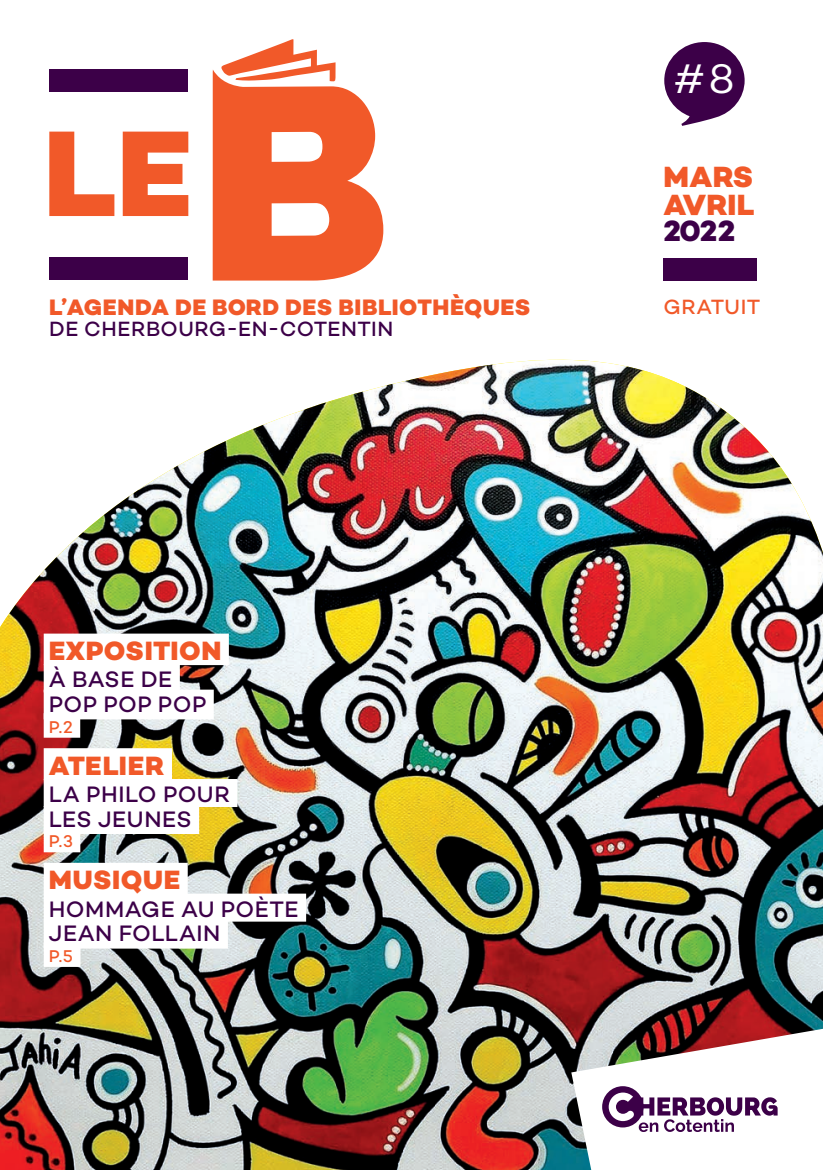
<style>
.page{position:relative;width:823px;height:1170px;background:#fff}
.page>*{position:absolute;margin:0;border:0;box-sizing:border-box;transform-origin:0 0}
.t1{font:42px "Campton";color:#fff}
.t2{font:800 29.75px/28px "Campton";letter-spacing:.005em;color:#f15929}
.t3{font:800 29.75px "Campton";color:#3c0048}
.t4{font:800 26.95px "Campton";letter-spacing:.02em;color:#f15929}
.t5{font:500 22.75px/24.5px "Campton";letter-spacing:.02em;color:#3c0048}
.t6{font:800 22.75px "Campton";letter-spacing:.02em;color:#f15929}
.t7{font:500 21px "Campton";letter-spacing:.02em;color:#3c0048}
.t8{font:500 21px "Campton";letter-spacing:.025em;color:#f15929}
.t9{font:500 17.32px "Campton";color:#f15929}
</style>
<div class="page">
<img style="left:0;top:360px;width:823px;height:810px">
<svg style="left:49px;top:132px;width:65px;height:84px"></svg>
<svg style="left:123px;top:132px;width:65px;height:84px"></svg>
<div style="left:49px;top:257px;width:139px;height:23px;background:#3c0048"></div>
<div style="left:49px;top:69px;width:139px;height:23px;background:#3c0048"></div>
<svg style="left:213px;top:39px;width:170px;height:242px;fill:#f15929"></svg>
<svg style="left:271px;top:203px;width:58px;height:33px"></svg>
<svg style="left:271px;top:132px;width:51px;height:30px"></svg>
<svg style="left:664px;top:42px;width:80px;height:84px"></svg>
<div style="left:663px;top:258px;width:94px;height:22px;background:#3c0048"></div>
<div style="left:44px;top:633px;width:185px;height:32px;background:#fff"></div>
<div style="left:44px;top:664px;width:136px;height:28px;background:#fff"></div>
<div style="left:44px;top:690px;width:170px;height:29px;background:#fff"></div>
<div style="left:44px;top:713px;width:36px;height:25px;background:#fff"></div>
<div style="left:44px;top:748px;width:128px;height:32px;background:#fff"></div>
<div style="left:44px;top:779px;width:193px;height:28px;background:#fff"></div>
<div style="left:44px;top:806px;width:155px;height:28px;background:#fff"></div>
<div style="left:44px;top:828px;width:36px;height:24px;background:#fff"></div>
<div style="left:44px;top:863px;width:144px;height:31px;background:#fff"></div>
<div style="left:44px;top:893px;width:262px;height:28px;background:#fff"></div>
<div style="left:44px;top:920px;width:184px;height:28px;background:#fff"></div>
<div style="left:44px;top:942px;width:36px;height:25px;background:#fff"></div>
<svg style="left:571px;top:1026px;width:252px;height:144px"></svg>
<p class="t6" style="left:49px;top:293px;width:482px">L’AGENDA DE BORD DES BIBLIOTHÈQUES</p>
<p class="t7" style="left:49px;top:316px;width:345px">DE CHERBOURG-EN-COTENTIN</p>
<p class="t4" style="left:49px;top:634px;width:174px">EXPOSITION</p>
<p class="t5" style="left:49px;top:667px;width:159px">À BASE DE<br>POP POP POP</p>
<p class="t9" style="left:49px;top:716px;width:26px">P.2</p>
<p class="t4" style="left:49px;top:748px;width:117px">ATELIER</p>
<p class="t5" style="left:49px;top:781px;width:183px">LA PHILO POUR<br>LES JEUNES</p>
<p class="t9" style="left:49px;top:830px;width:26px">P.3</p>
<p class="t4" style="left:49px;top:863px;width:133px">MUSIQUE</p>
<p class="t5" style="left:49px;top:896px;width:251px">HOMMAGE AU POÈTE<br>JEAN FOLLAIN</p>
<p class="t9" style="left:49px;top:945px;width:26px">P.5</p>
<h1 class="t1" style="left:674px;top:52px;width:62px">#8</h1>
<h2 class="t2" style="left:663px;top:162px;width:92px">MARS<br>AVRIL</h2>
<h2 class="t3" style="left:663px;top:212px;width:73px">2022</h2>
<p class="t8" style="left:663px;top:294px;width:98px">GRATUIT</p>
</div>
